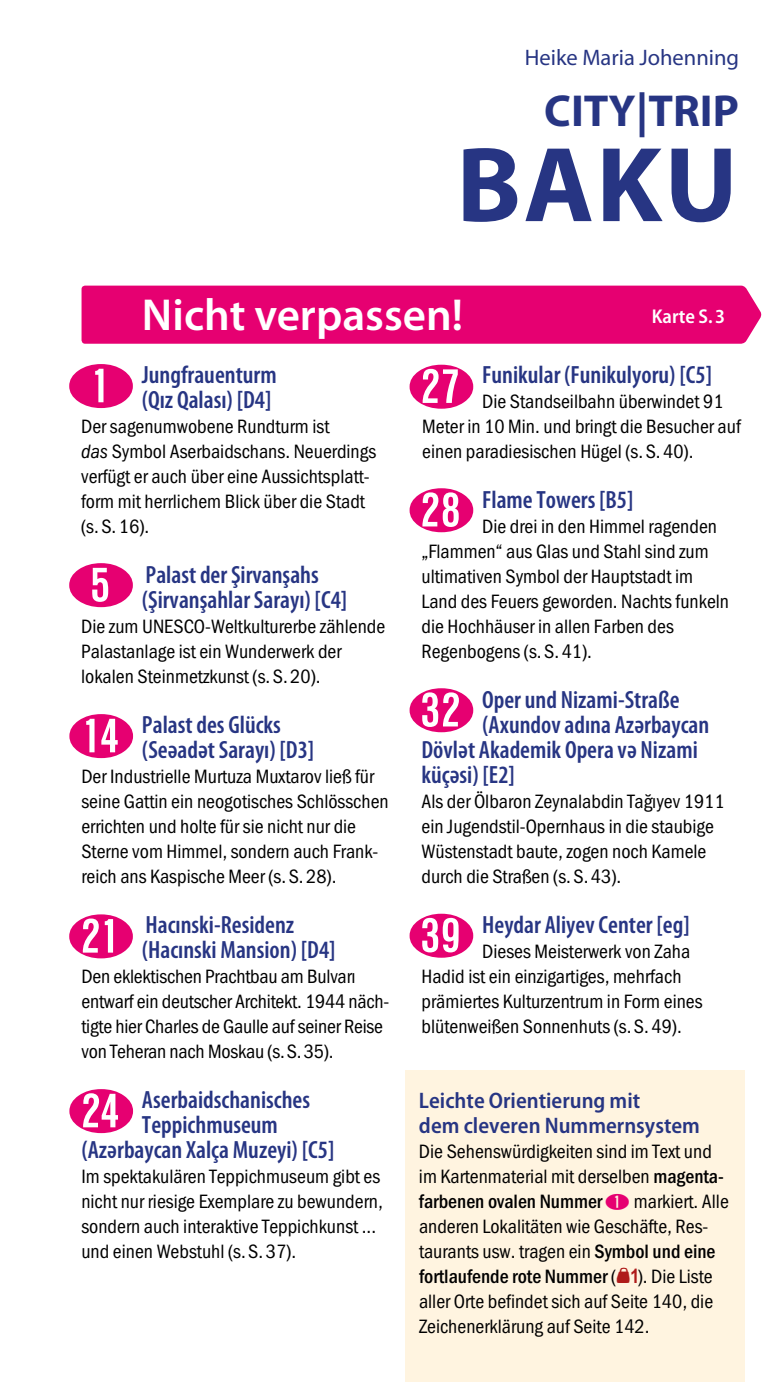
<style>
.page{position:relative;width:780px;height:1382px;background:#fff}
.page>*{position:absolute;margin:0;border:0;box-sizing:border-box;transform-origin:0 0}
.t1{font:700 107.5px "Myriad Pro";color:#273583}
.t2{font:55px "Nummern";color:#e60071}
.t3{font:600 45px "Myriad Pro";color:#fff}
.t4{font:700 45px "Myriad Pro";color:#273583}
.t5{font:600 condensed 25px/25px "Myriad Pro";color:#273583}
.t6{font:600 semi-condensed 22.5px/25px "Myriad Pro";color:#273583}
.t7{font:22.5px "Myriad Pro";color:#273583}
.t8{font:20px/25px "Franklin Gothic URW Con Boo";color:#000}
.t9{font:500 20px "Franklin Gothic URW Con";color:#000}
.t10{font:600 semi-condensed 20px "Myriad Pro";color:#fff}
.s1{font-family:"Franklin Got URWTOT Boo Con Ita"}
.s2{font-family:"Franklin Gothic URW Con";font-weight:500}
.s3{font-family:"Nummern";font-weight:400;color:#e60071}
.s4{font-family:"Franklin Gothic URW Con Boo";font-weight:400}
</style>
<div class="page">
<div style="left:81px;top:286px;width:681px;height:58px;background:#e60071"></div>
<div style="left:405px;top:1070px;width:339px;height:312px;background:#fff4e0"></div>
<p class="t7" style="left:525px;top:44px;width:216px">Heike Maria Johenning</p>
<h3 class="t4" style="left:544px;top:82px;width:196px">CITY|TRIP</h3>
<h1 class="t1" style="left:456px;top:115px;width:283px">Baku</h1>
<h3 class="t3" style="left:142px;top:286px;width:323px">Nicht verpassen!</h3>
<p class="t10" style="left:651px;top:305px;width:75px">Karte S. 3</p>
<h2 class="t2" style="left:69px;top:364px;width:69px">É</h2>
<p class="t5" style="left:142px;top:363px;width:136px">Jungfrauenturm (Qız Qalası) [D4]</p>
<p class="t8" style="left:81px;top:414px;width:296px">Der sagenumwobene Rundturm ist<br><span class="s1">das</span> Symbol Aserbaidschans. Neuerdings verfügt er auch über eine Aussichtsplatt&shy;form mit herrlichem Blick über die Stadt (s.S.16).</p>
<h2 class="t2" style="left:69px;top:563px;width:69px">Í</h2>
<p class="t5" style="left:142px;top:563px;width:207px">Palast der Şirvanşahs (Şirvanşahlar Sarayı) [C4]</p>
<p class="t8" style="left:81px;top:614px;width:306px">Die zum UNESCO-Weltkulturerbe zählende<br>Palastanlage ist ein Wunderwerk der lokalen Steinmetzkunst (s.S.20).</p>
<h2 class="t2" style="left:69px;top:714px;width:69px">Ö</h2>
<p class="t5" style="left:142px;top:713px;width:174px">Palast des Glücks (Seәadәt Sarayı) [D3]</p>
<p class="t8" style="left:81px;top:764px;width:309px">Der Industrielle Murtuza Muxtarov ließ für seine Gattin ein neogotisches Schlösschen errichten und holte für sie nicht nur die Sterne vom Himmel, sondern auch Frank&shy;reich ans Kaspische Meer (s.S.28).</p>
<h2 class="t2" style="left:69px;top:914px;width:69px">Ý</h2>
<p class="t5" style="left:142px;top:913px;width:195px">Hacınski-Residenz (Hacınski Mansion) [D4]</p>
<p class="t8" style="left:81px;top:964px;width:309px">Den eklektischen Prachtbau am Bulvarı entwarf ein deutscher Architekt. 1944 näch&shy;tigte hier Charles de Gaulle auf seiner Reise von Teheran nach Moskau (s.S.35).</p>
<h2 class="t2" style="left:69px;top:1089px;width:69px">à</h2>
<p class="t5" style="left:142px;top:1088px;width:170px">Aserbaidschanisches</p>
<p class="t5" style="left:142px;top:1113px;width:137px">Teppichmuseum</p>
<p class="t5" style="left:81px;top:1138px;width:254px">(Azәrbaycan Xalça Muzeyi) [C5]</p>
<p class="t8" style="left:81px;top:1164px;width:303px">Im spektakulären Teppichmuseum gibt es nicht nur riesige Exemplare zu bewundern, sondern auch interaktive Teppichkunst ... und einen Webstuhl (s.S.37).</p>
<h2 class="t2" style="left:409px;top:365px;width:69px">ã</h2>
<p class="t5" style="left:482px;top:363px;width:231px">Funikular (Funikulyoru) [C5]</p>
<p class="t8" style="left:422px;top:389px;width:320px;text-indent:60px">Die Standseilbahn überwindet 91<br>Meter in 10 Min. und bringt die Besucher auf einen paradiesischen Hügel (s.S.40).</p>
<h2 class="t2" style="left:409px;top:488px;width:69px">ä</h2>
<p class="t5" style="left:482px;top:488px;width:153px">Flame Towers [B5]</p>
<p class="t8" style="left:421px;top:514px;width:309px;text-indent:61px">Die drei in den Himmel ragenden „Flammen“ aus Glas und Stahl sind zum ultimativen Symbol der Hauptstadt im Land des Feuers geworden. Nachts funkeln die Hochhäuser in allen Farben des Regenbogens (s.S.41).</p>
<h2 class="t2" style="left:409px;top:688px;width:69px">è</h2>
<p class="t5" style="left:482px;top:688px;width:199px">Oper und Nizami-Straße</p>
<p class="t5" style="left:482px;top:713px;width:229px">(Axundov adına Azәrbaycan</p>
<p class="t5" style="left:421px;top:738px;width:278px">Dövlәt Akademik Opera vә Nizami</p>
<p class="t5" style="left:421px;top:763px;width:95px">küçәsi) [E2]</p>
<p class="t8" style="left:421px;top:789px;width:304px">Als der Ölbaron Zeynalabdin Tağıyev 1911 ein Jugendstil-Opernhaus in die staubige Wüstenstadt baute, zogen noch Kamele durch die Straßen (s.S.43).</p>
<h2 class="t2" style="left:409px;top:914px;width:69px">ï</h2>
<p class="t5" style="left:482px;top:913px;width:209px">Heydar Aliyev Center [eg]</p>
<p class="t8" style="left:421px;top:939px;width:282px;text-indent:61px">Dieses Meisterwerk von Zaha Hadid ist ein einzigartiges, mehrfach prämiertes Kulturzentrum in Form eines blütenweißen Sonnenhuts (s.S.49).</p>
<p class="t6" style="left:419px;top:1089px;width:282px">Leichte Orientierung mit<br>dem cleveren Nummernsystem</p>
<p class="t8" style="left:419px;top:1139px;width:306px">Die Sehenswürdigkeiten sind im Text und im Kartenmaterial mit derselben <span class="s2">magenta-</span></p>
<p class="t9" style="left:419px;top:1188px;width:311px">farbenen ovalen Nummer <span class="s3">É</span> <span class="s4">markiert. Alle</span></p>
<p class="t8" style="left:419px;top:1214px;width:298px">anderen Lokalitäten wie Geschäfte, Res&shy;taurants usw. tragen ein <span class="s2">Symbol und eine</span></p>
<p class="t9" style="left:419px;top:1263px;width:295px">fortlaufende rote Nummer <span class="s4">( ). Die Liste</span></p>
<p class="t8" style="left:419px;top:1289px;width:296px">aller Orte befindet sich auf Seite 140, die<br>Zeichenerklärung auf Seite 142.</p>
</div>
